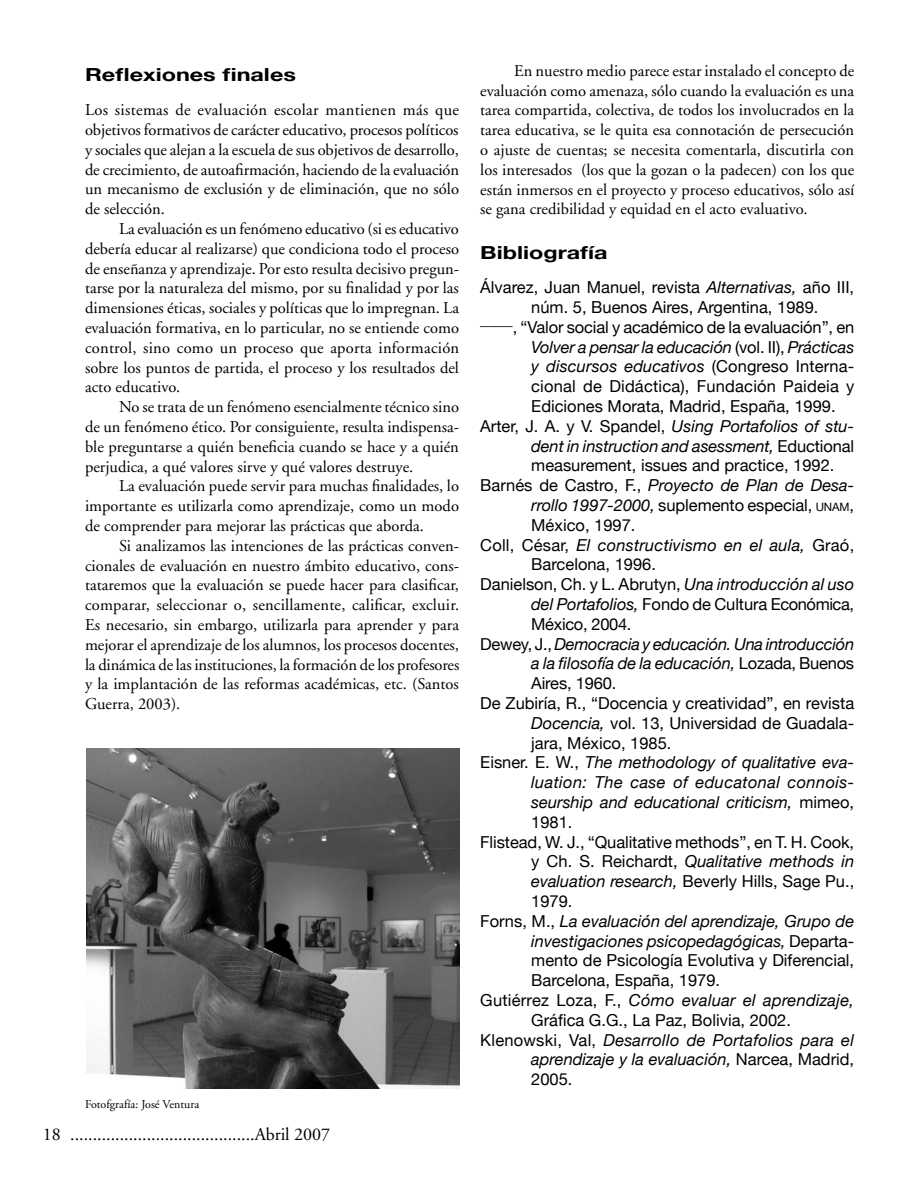
<style>
.page{position:relative;width:918px;height:1188px;background:#fff}
.page>*{position:absolute;margin:0;border:0;box-sizing:border-box;transform-origin:0 0}
.t1{font:18px "Adobe Garamond";color:#000}
.t2{font:700 18px "Helvetica Neue";color:#000;scale:1.3 1}
.t3{font:16.5px/19.8px "Adobe Garamond";color:#000;text-align:justify}
.t4{font:16.5px/19.8px "Helvetica Neue";color:#000}
.t5{font:italic 16.5px "Helvetica Neue";color:#000}
.t6{font:italic 16.5px "Helvetica Neue";letter-spacing:.02em;color:#000}
.t7{font:16.5px "Helvetica Neue";letter-spacing:-.02em;color:#000}
.t8{font:12px "Adobe Garamond";color:#000}
.s1{color:#fff}
.s2{font-style:italic}
.s3{font-style:normal}
.s4{font-size:11.55px}
</style>
<div class="page">
<img style="left:86px;top:748px;width:373px;height:340px">
<p class="t2" style="left:85px;top:64px;width:164px">Reflexiones finales</p>
<p class="t3" style="left:85px;top:100px;width:376px">Los sistemas de evaluación escolar mantienen más que objetivos formativos de carácter educativo, procesos políticos y sociales que alejan a la escuela de sus objetivos de desarrollo, de crecimiento, de autoafirmación, haciendo de la evaluación un mecanismo de exclusión y de eliminación, que no sólo de selección.</p>
<p class="t3" style="left:85px;top:219px;width:376px;text-indent:34px">La evaluación es un fenómeno educativo (si es educativo debería educar al realizarse) que condiciona todo el proceso de enseñanza y aprendizaje. Por esto resulta decisivo pregun&shy;tarse por la naturaleza del mismo, por su finalidad y por las dimensiones éticas, sociales y políticas que lo impregnan. La evaluación formativa, en lo particular, no se entiende como control, sino como un proceso que aporta información sobre los puntos de partida, el proceso y los resultados del acto educativo.</p>
<p class="t3" style="left:85px;top:397px;width:376px;text-indent:34px">No se trata de un fenómeno esencialmente técnico sino de un fenómeno ético. Por consiguiente, resulta indispensa&shy;ble preguntarse a quién beneficia cuando se hace y a quién perjudica, a qué valores sirve y qué valores destruye.</p>
<p class="t3" style="left:85px;top:477px;width:376px;text-indent:34px">La evaluación puede servir para muchas finalidades, lo importante es utilizarla como aprendizaje, como un modo de comprender para mejorar las prácticas que aborda.</p>
<p class="t3" style="left:85px;top:536px;width:376px;text-indent:34px">Si analizamos las intenciones de las prácticas conven&shy;cionales de evaluación en nuestro ámbito educativo, cons&shy;tataremos que la evaluación se puede hacer para clasificar, comparar, seleccionar o, sencillamente, calificar, excluir.<br>Es necesario, sin embargo, utilizarla para aprender y para mejorar el aprendizaje de los alumnos, los procesos docentes, la dinámica de las instituciones, la formación de los profesores y la implantación de las reformas académicas, etc. (Santos Guerra, 2003).</p>
<p class="t8" style="left:85px;top:1098px;width:116px">Fotofgrafía: José Ventura</p>
<p class="t1" style="left:43px;top:1125px;width:289px">18<span class="s1">n</span>.........................................Abril 2007</p>
<p class="t3" style="left:480px;top:61px;width:376px;text-indent:34px">En nuestro medio parece estar instalado el concepto de evaluación como amenaza, sólo cuando la evaluación es una tarea compartida, colectiva, de todos los involucrados en la tarea educativa, se le quita esa connotación de persecución o ajuste de cuentas; se necesita comentarla, discutirla con los interesados (los que la gozan o la padecen) con los que están inmersos en el proyecto y proceso educativos, sólo así se gana credibilidad y equidad en el acto evaluativo.</p>
<p class="t2" style="left:480px;top:242px;width:99px">Bibliografía</p>
<p class="t4" style="left:531px;top:277px;width:324px;text-indent:-51px">Álvarez, Juan Manuel, revista <span class="s2">Alternativas,</span> año III, núm. 5, Buenos Aires, Argentina, 1989.</p>
<p class="t4" style="left:480px;top:309px;width:34px">____</p>
<p class="t4" style="left:513px;top:317px;width:343px">, “Valor social y académico de la evaluación”, en</p>
<p class="t5" style="left:531px;top:337px;width:325px">Volver a pensar la educación <span class="s3">(vol. II),</span> Prácticas</p>
<p class="t5" style="left:531px;top:357px;width:324px">y discursos educativos <span class="s3">(Congreso Interna-</span></p>
<p class="t4" style="left:531px;top:376px;width:325px">cional de Didáctica), Fundación Paideia y</p>
<p class="t4" style="left:531px;top:396px;width:306px">Ediciones Morata, Madrid, España, 1999.</p>
<p class="t5" style="left:480px;top:416px;width:375px"><span class="s3">Arter, J. A. y V. Spandel,</span> Using Portafolios of stu-</p>
<p class="t5" style="left:531px;top:436px;width:324px">dent in instruction and asessment, <span class="s3">Eductional</span></p>
<p class="t4" style="left:531px;top:455px;width:305px">measurement, issues and practice, 1992.</p>
<p class="t5" style="left:480px;top:475px;width:375px"><span class="s3">Barnés de Castro, F.,</span> Proyecto de Plan de Desa-</p>
<p class="t4" style="left:531px;top:495px;width:324px"><span class="s2">rrollo 1997-2000,</span> suplemento especial, <span class="s4">unam</span>,</p>
<p class="t4" style="left:531px;top:515px;width:106px">México, 1997.</p>
<p class="t5" style="left:480px;top:535px;width:375px"><span class="s3">Coll, César,</span> El constructivismo en el aula, <span class="s3">Graó,</span></p>
<p class="t4" style="left:531px;top:554px;width:126px">Barcelona, 1996.</p>
<p class="t4" style="left:480px;top:574px;width:376px">Danielson, Ch. y L. Abrutyn, <span class="s2">Una introducción al uso</span></p>
<p class="t4" style="left:531px;top:594px;width:324px"><span class="s2">del Portafolios,</span> Fondo de Cultura Económica,</p>
<p class="t7" style="left:531px;top:614px;width:102px">México, 2004.</p>
<p class="t5" style="left:480px;top:634px;width:375px"><span class="s3">Dewey, J.,</span> Democracia y educación. Una introducción</p>
<p class="t5" style="left:531px;top:654px;width:324px">a la filosofía de la educación, <span class="s3">Lozada, Buenos</span></p>
<p class="t4" style="left:531px;top:673px;width:87px">Aires, 1960.</p>
<p class="t4" style="left:480px;top:693px;width:376px">De Zubiría, R., “Docencia y creatividad”, en revista</p>
<p class="t4" style="left:531px;top:713px;width:324px"><span class="s2">Docencia,</span> vol. 13, Universidad de Guadala-</p>
<p class="t4" style="left:531px;top:733px;width:142px">jara, México, 1985.</p>
<p class="t5" style="left:480px;top:753px;width:375px"><span class="s3">Eisner. E. W.,</span> The methodology of qualitative eva-</p>
<p class="t6" style="left:531px;top:772px;width:324px">luation: The case of educatonal connois-</p>
<p class="t5" style="left:531px;top:792px;width:324px">seurship and educational criticism, <span class="s3">mimeo,</span></p>
<p class="t4" style="left:531px;top:812px;width:43px">1981.</p>
<p class="t4" style="left:480px;top:832px;width:375px">Flistead, W. J., “Qualitative methods”, en T. H. Cook,</p>
<p class="t5" style="left:531px;top:852px;width:324px"><span class="s3">y Ch. S. Reichardt,</span> Qualitative methods in</p>
<p class="t4" style="left:531px;top:871px;width:325px"><span class="s2">evaluation research,</span> Beverly Hills, Sage Pu.,</p>
<p class="t4" style="left:531px;top:891px;width:43px">1979.</p>
<p class="t5" style="left:480px;top:911px;width:375px"><span class="s3">Forns, M.,</span> La evaluación del aprendizaje, Grupo de</p>
<p class="t5" style="left:531px;top:931px;width:324px">investigaciones psicopedagógicas, <span class="s3">Departa-</span></p>
<p class="t4" style="left:531px;top:950px;width:324px">mento de Psicología Evolutiva y Diferencial,</p>
<p class="t4" style="left:531px;top:970px;width:190px">Barcelona, España, 1979.</p>
<p class="t5" style="left:480px;top:990px;width:375px"><span class="s3">Gutiérrez Loza, F.,</span> Cómo evaluar el aprendizaje,</p>
<p class="t4" style="left:531px;top:1010px;width:261px">Gráfica G.G., La Paz, Bolivia, 2002.</p>
<p class="t5" style="left:480px;top:1030px;width:375px"><span class="s3">Klenowski, Val,</span> Desarrollo de Portafolios para el</p>
<p class="t5" style="left:531px;top:1050px;width:324px">aprendizaje y la evaluación, <span class="s3">Narcea, Madrid,</span></p>
<p class="t4" style="left:531px;top:1069px;width:43px">2005.</p>
</div>
